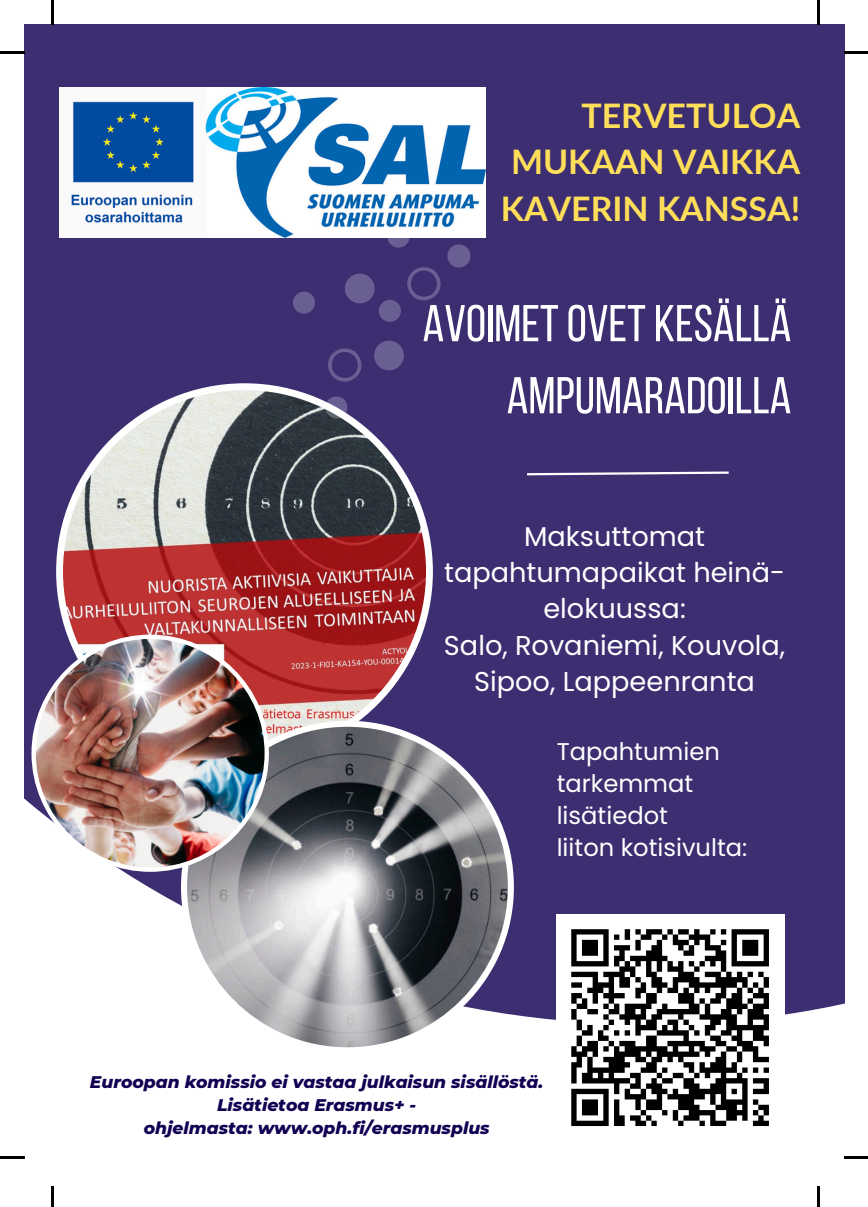
<style>
.page{position:relative;width:868px;height:1207px;background:#fff}
.page>*{position:absolute;margin:0;border:0;box-sizing:border-box;transform-origin:0 0}
.t1{font:51.6px/72px "Bebas Neue";color:#fff;text-align:right}
.t2{font:700 33.9px/46.8px "Lato";color:#ffde59;text-align:justify}
.t3{font:27.3px/36.3px "Poppins";color:#fff;text-align:center}
.t4{font:24.3px/32.1px "Poppins";color:#fff}
.t5{font:italic 800 17.1px/22.8px "Montserrat";color:#120052;text-align:center}
</style>
<div class="page">
<div style="left:25px;top:25px;width:819px;height:995px;background:#3c2e71"></div>
<svg style="left:56px;top:383px;width:376px;height:338px"></svg>
<svg style="left:181px;top:721px;width:332px;height:327px"></svg>
<img style="left:31px;top:635px;width:238px;height:237px">
<svg style="left:524px;top:470px;width:206px;height:6px"></svg>
<svg style="left:288px;top:287px;width:31px;height:31px"></svg>
<svg style="left:321px;top:335px;width:88px;height:88px"></svg>
<svg style="left:339px;top:238px;width:136px;height:88px"></svg>
<img style="left:59px;top:87px;width:426px;height:151px">
<img style="left:556px;top:914px;width:227px;height:213px">
<hr style="left:52px;top:0;width:2px;height:25px;background:#000">
<hr style="left:0;top:52px;width:25px;height:2px;background:#000">
<hr style="left:817px;top:0;width:2px;height:25px;background:#000">
<hr style="left:844px;top:52px;width:23px;height:2px;background:#000">
<hr style="left:52px;top:1186px;width:2px;height:21px;background:#000">
<hr style="left:0;top:1157px;width:25px;height:2px;background:#000">
<hr style="left:817px;top:1186px;width:2px;height:21px;background:#000">
<hr style="left:844px;top:1157px;width:23px;height:2px;background:#000">
<p class="t2" style="left:500px;top:91px;width:300px;text-indent:80px">TERVETULOA MUKAAN VAIKKA KAVERIN KANSSA!</p>
<h1 class="t1" style="left:422px;top:292px;width:370px">AVOIMETOVET KESÄLLÄ<br>AMPUMARADOILLA</h1>
<p class="t3" style="left:444px;top:518px;width:342px">Maksuttomat tapahtumapaikat heinä&shy;elokuussa:<br>Salo, Rovaniemi, Kouvola,<br>Sipoo, Lappeenranta</p>
<h4 class="t4" style="left:556px;top:735px;width:192px">Tapahtumien tarkemmat lisätiedot<br>liiton kotisivulta:</h4>
<p class="t5" style="left:90px;top:1071px;width:454px">Euroopan komissio ei vastaa julkaisun sisällöstä.</p>
<p class="t5" style="left:144px;top:1094px;width:347px">Lisätietoa Erasmus+ -<br>ohjelmasta: www.oph.fi/erasmusplus</p>
</div>
